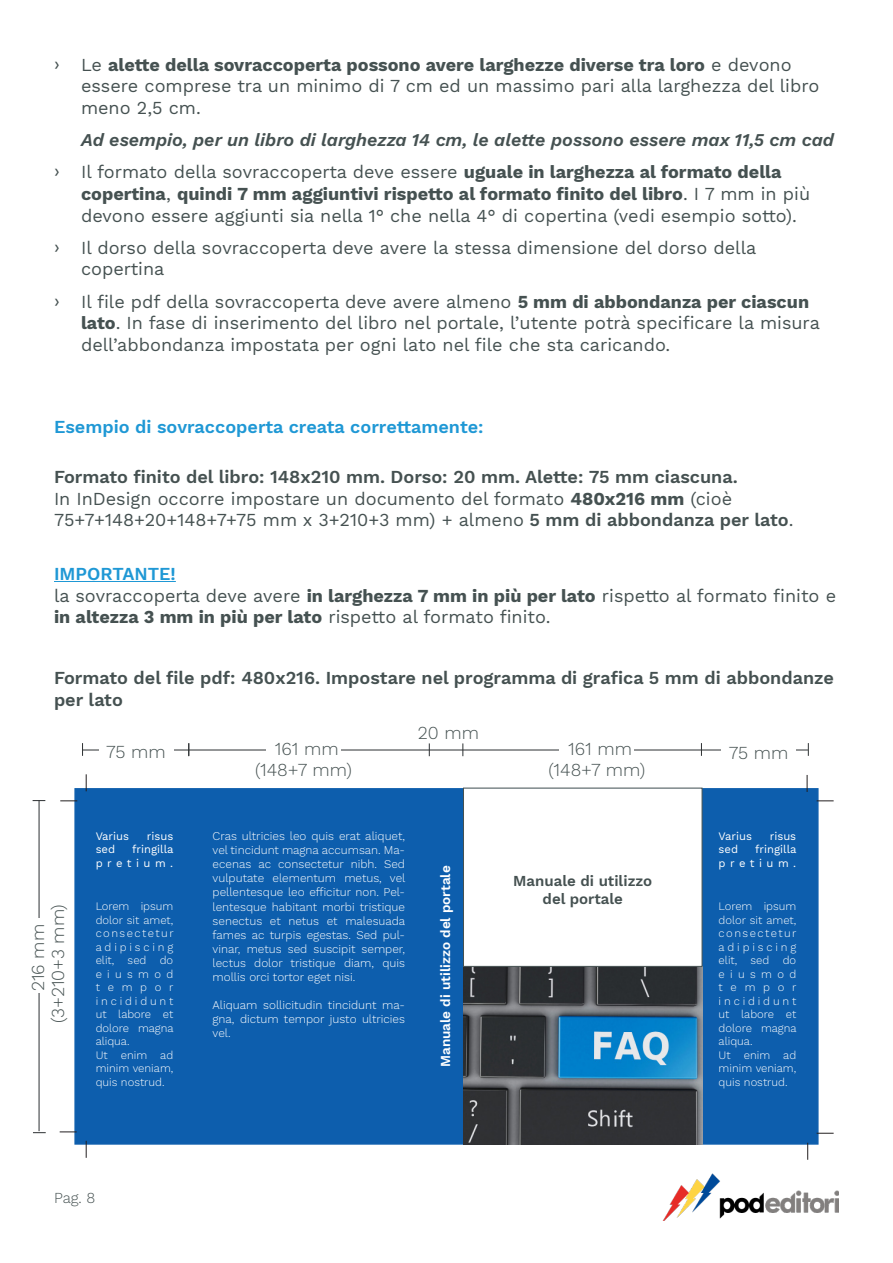
<style>
.page{position:relative;width:893px;height:1263px;background:#fff}
.page>*{position:absolute;margin:0;border:0;box-sizing:border-box;transform-origin:0 0}
.Stile_di_paragrafo_1{font:18px/21.6px "Work Sans";color:#455151}
.Stile_di_paragrafo_1-2{font:600 18px/21.6px "Work Sans";color:#455151}
.Stile_di_paragrafo_1-3{font:italic 600 18px "Work Sans";color:#455151}
.t1{font:300 18px "Work Sans";color:#455151}
.Titoli_paragrafo{font:600 18px "Work Sans";color:#1f98d5}
.Stile_di_paragrafo_1-4{font:600 18px "Work Sans";color:#1f98d5}
.t2{font:600 15px "Work Sans";color:#455151}
.t3{font:300 15px "Work Sans";color:#455151}
.t4{font:600 13.5px "Work Sans";color:#fff}
.t5{font:300 11.7px/14.1px "Work Sans";color:#fff;text-align:justify}
.t6{font:300 11.25px/13.5px "Work Sans";color:#fff;text-align:justify}
.t7{font:11.25px/13.5px "Work Sans";color:#fff;text-align:right}
.s1{font-weight:700}
.s2{font-weight:600}
</style>
<div class="page">
<hr style="left:54px;top:581px;width:122px;height:1px;background:#1f98d5">
<div style="left:74px;top:788px;width:745px;height:357px;background:#0d5ead;border:2px solid #0d5ead"></div>
<img style="left:463px;top:966px;width:239px;height:178px">
<div style="left:463px;top:788px;width:239px;height:178px;background:#fff"></div>
<hr style="left:83px;top:750px;width:725px;height:1px;background:#2c3032">
<svg style="left:701px;top:743px;width:1px;height:13px"></svg>
<svg style="left:429px;top:743px;width:1px;height:13px"></svg>
<svg style="left:463px;top:743px;width:1px;height:13px"></svg>
<div style="left:266px;top:741px;width:75px;height:24px;background:#fff"></div>
<svg style="left:188px;top:743px;width:2px;height:13px"></svg>
<svg style="left:82px;top:743px;width:1px;height:13px"></svg>
<svg style="left:808px;top:743px;width:1px;height:13px"></svg>
<div style="left:99px;top:737px;width:75px;height:24px;background:#fff"></div>
<div style="left:559px;top:741px;width:75px;height:24px;background:#fff"></div>
<div style="left:721px;top:738px;width:75px;height:24px;background:#fff"></div>
<hr style="left:39px;top:800px;width:1px;height:331px;background:#2c3032">
<div style="left:31px;top:918px;width:16px;height:75px;background:#fff"></div>
<svg style="left:33px;top:1132px;width:13px;height:1px"></svg>
<svg style="left:33px;top:800px;width:12px;height:1px"></svg>
<svg style="left:817px;top:1133px;width:17px;height:1px"></svg>
<svg style="left:807px;top:1143px;width:1px;height:17px"></svg>
<svg style="left:807px;top:775px;width:1px;height:17px"></svg>
<svg style="left:817px;top:800px;width:17px;height:1px"></svg>
<svg style="left:60px;top:800px;width:17px;height:1px"></svg>
<svg style="left:86px;top:774px;width:1px;height:17px"></svg>
<svg style="left:86px;top:1141px;width:1px;height:17px"></svg>
<svg style="left:60px;top:1131px;width:17px;height:1px"></svg>
<img style="left:662px;top:1174px;width:177px;height:47px">
<p class="Stile_di_paragrafo_1" style="left:81px;top:55px;width:740px">Le <span class="s1">alette della sovraccoperta possono avere larghezze diverse tra loro</span> e devono essere comprese tra un minimo di 7 cm ed un massimo pari alla larghezza del libro meno 2,5 cm.</p>
<p class="Stile_di_paragrafo_1-3" style="left:81px;top:126px;width:754px">Ad esempio, per un libro di larghezza 14 cm, le alette possono essere max 11,5 cm cad</p>
<p class="Stile_di_paragrafo_1" style="left:81px;top:162px;width:731px">Il formato della sovraccoperta deve essere <span class="s1">uguale in larghezza al formato della copertina</span>, <span class="s1">quindi 7 mm aggiuntivi rispetto al formato finito del libro</span>. I 7 mm in più devono essere aggiunti sia nella 1° che nella 4° di copertina (vedi esempio sotto).</p>
<p class="Stile_di_paragrafo_1" style="left:81px;top:238px;width:677px">Il dorso della sovraccoperta deve avere la stessa dimensione del dorso della copertina</p>
<p class="Stile_di_paragrafo_1" style="left:81px;top:292px;width:740px">Il file pdf della sovraccoperta deve avere almeno <span class="s1">5 mm di abbondanza per ciascun lato</span>. In fase di inserimento del libro nel portale, l’utente potrà specificare la misura dell’abbondanza impostata per ogni lato nel file che sta caricando.</p>
<p class="Titoli_paragrafo" style="left:54px;top:417px;width:431px">Esempio di sovraccoperta creata correttamente:</p>
<p class="Stile_di_paragrafo_1-2" style="left:54px;top:467px;width:685px">Formato finito del libro: 148x210 mm. Dorso: 20 mm. Alette: 75 mm ciascuna.</p>
<p class="Stile_di_paragrafo_1" style="left:54px;top:489px;width:741px">In InDesign occorre impostare un documento del formato <span class="s1">480x216 mm</span> (cioè<br>75+7+148+20+148+7+75 mm x 3+210+3 mm) + almeno <span class="s2">5 mm di abbondanza per lato</span>.</p>
<p class="Stile_di_paragrafo_1-4" style="left:54px;top:563px;width:123px">IMPORTANTE!</p>
<p class="Stile_di_paragrafo_1" style="left:54px;top:586px;width:784px">la sovraccoperta deve avere <span class="s1">in larghezza 7 mm in più per lato</span> rispetto al formato finito e <span class="s1">in altezza 3 mm in più per lato</span> rispetto al formato finito.</p>
<p class="Stile_di_paragrafo_1-2" style="left:54px;top:668px;width:781px">Formato del file pdf: 480x216. Impostare nel programma di grafica 5 mm di abbondanze per lato</p>
<p class="t1" style="left:418px;top:723px;width:63px">20 mm</p>
<p class="t1" style="left:47px;top:1023px;width:120px;rotate:-90deg">(3+210+3 mm)</p>
<p class="t1" style="left:27px;top:991px;width:69px;rotate:-90deg">216 mm</p>
<p class="t1" style="left:106px;top:741px;width:61px">75 mm</p>
<p class="t1" style="left:568px;top:738px;width:65px">161 mm</p>
<p class="t1" style="left:548px;top:759px;width:98px">(148+7 mm)</p>
<p class="t1" style="left:275px;top:738px;width:65px">161 mm</p>
<p class="t1" style="left:255px;top:759px;width:98px">(148+7 mm)</p>
<p class="t7" style="left:96px;top:830px;width:35px">Varius</p>
<p class="t7" style="left:147px;top:830px;width:28px">risus</p>
<p class="t7" style="left:96px;top:843px;width:21px">sed</p>
<p class="t7" style="left:96px;top:843px;width:79px">fringilla pretium.</p>
<p class="t6" style="left:96px;top:900px;width:79px">Lorem ipsum dolor sit amet, consectetur adipiscing elit, sed do eiusmod tempor incididunt ut labore et dolore magna aliqua.</p>
<p class="t6" style="left:96px;top:1048px;width:79px">Ut enim ad minim veniam, quis nostrud.</p>
<p class="t5" style="left:213px;top:830px;width:194px">Cras ultricies leo quis erat aliquet, vel tincidunt magna accumsan. Ma&shy;ecenas ac consectetur nibh. Sed vulputate elementum metus, vel pellentesque leo efficitur non. Pel&shy;lentesque habitant morbi tristique senectus et netus et malesuada fames ac turpis egestas. Sed pul&shy;vinar, metus sed suscipit semper, lectus dolor tristique diam, quis mollis orci tortor eget nisi.</p>
<p class="t5" style="left:213px;top:998px;width:194px">Aliquam sollicitudin tincidunt ma&shy;gna, dictum tempor justo ultricies vel.</p>
<p class="t4" style="left:438px;top:1067px;width:203px;rotate:-90deg">Manuale di utilizzo del portale</p>
<p class="t2" style="left:513px;top:872px;width:141px">Manuale di utilizzo</p>
<p class="t2" style="left:543px;top:890px;width:82px">del portale</p>
<p class="t3" style="left:54px;top:1189px;width:43px">Pag. 8</p>
<p class="t1" style="left:729px;top:742px;width:61px">75 mm</p>
<p class="t7" style="left:719px;top:830px;width:35px">Varius</p>
<p class="t7" style="left:770px;top:830px;width:28px">risus</p>
<p class="t7" style="left:719px;top:843px;width:21px">sed</p>
<p class="t7" style="left:719px;top:843px;width:79px">fringilla pretium.</p>
<p class="t6" style="left:719px;top:900px;width:79px">Lorem ipsum dolor sit amet, consectetur adipiscing elit, sed do eiusmod tempor incididunt ut labore et dolore magna aliqua.</p>
<p class="t6" style="left:719px;top:1048px;width:79px">Ut enim ad minim veniam, quis nostrud.</p>
</div>
